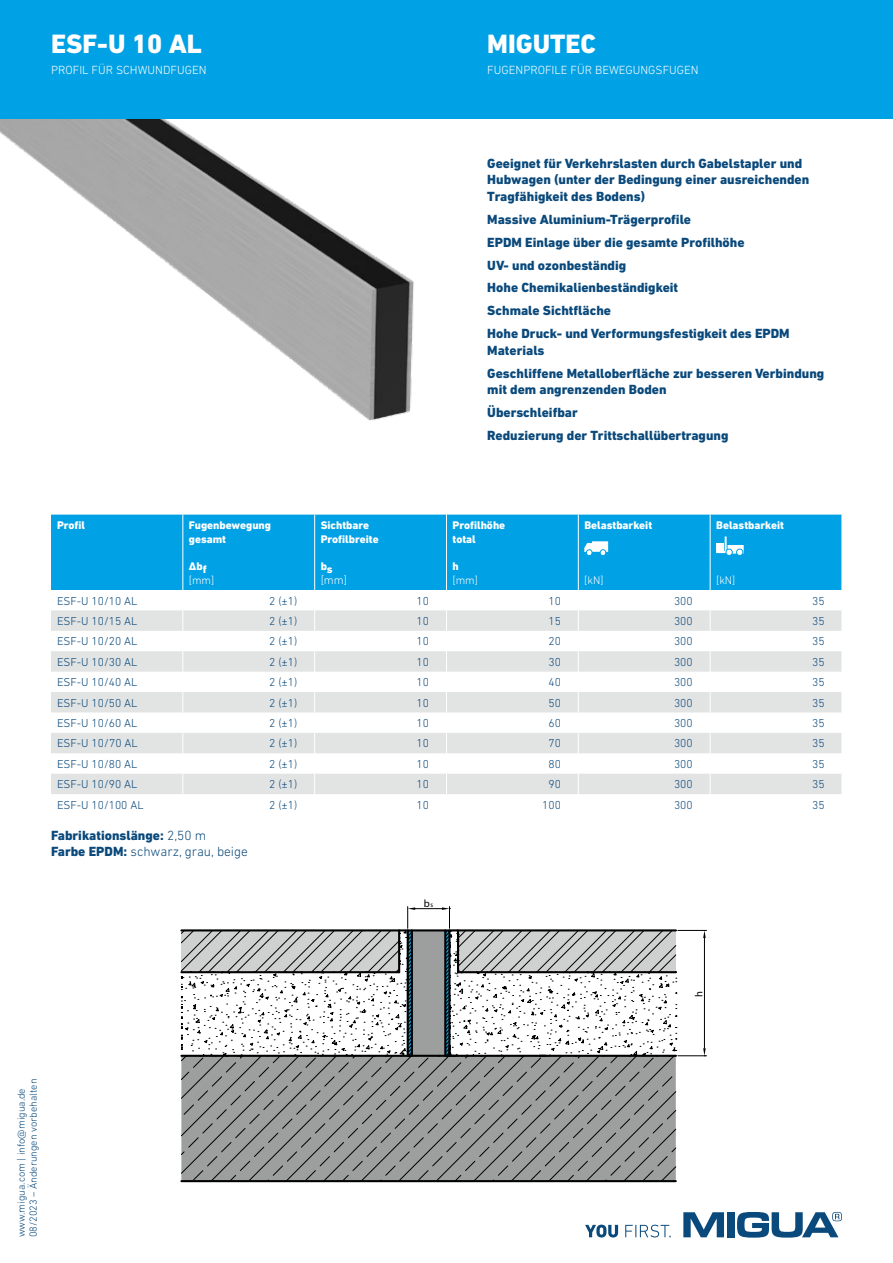
<style>
.page{position:relative;width:893px;height:1263px;background:#fff}
.page>*{position:absolute;margin:0;border:0;box-sizing:border-box;transform-origin:0 0}
.t1{font:800 27px "DIN Next LT Pro";color:#fff}
.t2{font:800 13.5px/23px "DIN Next LT Pro";color:#0a497b}
.t3{font:300 12px "DIN Next LT Pro";color:#fff}
.t4{font:300 11.7px "DIN Next LT Pro";color:#0a497b}
.t5{font:300 11.7px "DIN Next LT Pro";color:#fff}
.t6{font:800 11.25px/13.5px "DIN Next LT Pro";color:#fff}
.t7{font:300 11.25px "DIN Next LT Pro";color:#fff}
.t8{font:10.65px "Myriad Pro";color:#000}
.t9{font:300 10.5px/12px "DIN Next LT Pro";color:#0a497b}
.s1{font-weight:300}
.s2{font-size:6.9px}
</style>
<div class="page">
<svg style="left:683px;top:1212px;width:41px;height:25px"></svg>
<div style="left:727px;top:1212px;width:8px;height:25px;background:#0a497b"></div>
<svg style="left:737px;top:1212px;width:105px;height:25px"></svg>
<svg style="left:585px;top:1224px;width:86px;height:13px"></svg>
<img style="left:0;top:119px;width:414px;height:302px">
<svg style="left:181px;top:1057px;width:495px;height:123px;background:#949595"></svg>
<hr style="left:181px;top:1180px;width:495px;height:2px;background:#000">
<svg style="left:181px;top:906px;width:525px;height:151px"></svg>
<div style="left:0;top:0;width:893px;height:119px;background:#00a1e5"></div>
<div style="left:51px;top:515px;width:791px;height:75px;background:#00a1e5"></div>
<svg style="left:51px;top:610px;width:791px;height:184px;fill:#e2e3e3"></svg>
<hr style="left:314px;top:515px;width:1px;height:47px;background:#fff">
<svg style="left:314px;top:562px;width:1px;height:232px"></svg>
<hr style="left:446px;top:515px;width:1px;height:47px;background:#fff">
<svg style="left:446px;top:562px;width:1px;height:232px"></svg>
<hr style="left:578px;top:515px;width:1px;height:47px;background:#fff">
<svg style="left:578px;top:562px;width:1px;height:232px"></svg>
<hr style="left:182px;top:515px;width:1px;height:47px;background:#fff">
<hr style="left:710px;top:515px;width:1px;height:47px;background:#fff">
<svg style="left:182px;top:562px;width:1px;height:232px"></svg>
<svg style="left:710px;top:562px;width:1px;height:232px"></svg>
<svg style="left:584px;top:541px;width:24px;height:15px"></svg>
<div style="left:600px;top:549px;width:6px;height:7px;border:1px solid #00a1e5;border-radius:50%"></div>
<div style="left:725px;top:549px;width:8px;height:7px;border:1px solid #00a1e5;border-radius:50%"></div>
<div style="left:736px;top:549px;width:7px;height:7px;border:1px solid #00a1e5;border-radius:50%"></div>
<svg style="left:716px;top:536px;width:28px;height:19px"></svg>
<h1 class="t1" style="left:51px;top:28px;width:152px">ESF-U 10 AL</h1>
<p class="t3" style="left:51px;top:63px;width:157px">PROFIL FÜR SCHWUNDFUGEN</p>
<h1 class="t1" style="left:487px;top:28px;width:110px">MIGUTEC</h1>
<p class="t3" style="left:487px;top:63px;width:213px">FUGENPROFILE FÜR BEWEGUNGSFUGEN</p>
<p class="t2" style="left:487px;top:155px;width:323px;line-height:16.5px">Geeignet für Verkehrslasten durch Gabelstapler und<br>Hubwagen (unter der Bedingung einer ausreichenden<br>Tragfähigkeit des Bodens)</p>
<p class="t2" style="left:487px;top:208px;width:304px">Massive Aluminium-Trägerprofile<br>EPDM Einlage über die gesamte Profilhöhe<br>UV- und ozonbeständig<br>Hohe Chemikalienbeständigkeit<br>Schmale Sichtfläche<br>Hohe Druck- und Verformungsfestigkeit des EPDM</p>
<p class="t2" style="left:487px;top:339px;width:339px">Materials<br>Geschliffene Metalloberfläche zur besseren Verbindung</p>
<p class="t2" style="left:487px;top:378px;width:243px">mit dem angrenzenden Boden<br>Überschleifbar<br>Reduzierung der Trittschallübertragung</p>
<p class="t6" style="left:57px;top:518px;width:30px">Profil</p>
<p class="t6" style="left:189px;top:518px;width:84px">Fugenbewegung gesamt</p>
<p class="t6" style="left:321px;top:518px;width:59px">Sichtbare<br>Profilbreite</p>
<p class="t6" style="left:452px;top:518px;width:54px">Profilhöhe total</p>
<p class="t6" style="left:584px;top:518px;width:69px">Belastbarkeit</p>
<p class="t6" style="left:716px;top:518px;width:69px">Belastbarkeit</p>
<p class="t6" style="left:189px;top:560px;width:19px">∆bf</p>
<p class="t7" style="left:189px;top:574px;width:27px">[mm]</p>
<p class="t6" style="left:321px;top:561px;width:14px">bs</p>
<p class="t5" style="left:321px;top:573px;width:28px">[mm]</p>
<p class="t6" style="left:452px;top:560px;width:8px">h</p>
<p class="t7" style="left:452px;top:574px;width:27px">[mm]</p>
<p class="t7" style="left:584px;top:574px;width:21px">[kN]</p>
<p class="t7" style="left:716px;top:574px;width:21px">[kN]</p>
<p class="t4" style="left:57px;top:594px;width:82px">ESF-U 10/10 AL</p>
<p class="t4" style="left:269px;top:594px;width:30px">2 (±1)</p>
<p class="t4" style="left:417px;top:594px;width:14px">10</p>
<p class="t4" style="left:548px;top:594px;width:14px">10</p>
<p class="t4" style="left:674px;top:594px;width:20px">300</p>
<p class="t4" style="left:812px;top:594px;width:14px">35</p>
<p class="t4" style="left:57px;top:614px;width:82px">ESF-U 10/15 AL</p>
<p class="t4" style="left:269px;top:614px;width:30px">2 (±1)</p>
<p class="t4" style="left:417px;top:614px;width:14px">10</p>
<p class="t4" style="left:548px;top:614px;width:14px">15</p>
<p class="t4" style="left:674px;top:614px;width:20px">300</p>
<p class="t4" style="left:812px;top:614px;width:14px">35</p>
<p class="t4" style="left:57px;top:635px;width:82px">ESF-U 10/20 AL</p>
<p class="t4" style="left:269px;top:635px;width:30px">2 (±1)</p>
<p class="t4" style="left:417px;top:635px;width:14px">10</p>
<p class="t4" style="left:548px;top:635px;width:14px">20</p>
<p class="t4" style="left:674px;top:635px;width:20px">300</p>
<p class="t4" style="left:812px;top:635px;width:14px">35</p>
<p class="t4" style="left:57px;top:655px;width:82px">ESF-U 10/30 AL</p>
<p class="t4" style="left:269px;top:655px;width:30px">2 (±1)</p>
<p class="t4" style="left:417px;top:655px;width:14px">10</p>
<p class="t4" style="left:548px;top:655px;width:14px">30</p>
<p class="t4" style="left:674px;top:655px;width:20px">300</p>
<p class="t4" style="left:812px;top:655px;width:14px">35</p>
<p class="t4" style="left:57px;top:675px;width:82px">ESF-U 10/40 AL</p>
<p class="t4" style="left:269px;top:675px;width:30px">2 (±1)</p>
<p class="t4" style="left:417px;top:675px;width:14px">10</p>
<p class="t4" style="left:548px;top:675px;width:14px">40</p>
<p class="t4" style="left:674px;top:675px;width:20px">300</p>
<p class="t4" style="left:812px;top:675px;width:14px">35</p>
<p class="t4" style="left:57px;top:696px;width:82px">ESF-U 10/50 AL</p>
<p class="t4" style="left:269px;top:696px;width:30px">2 (±1)</p>
<p class="t4" style="left:417px;top:696px;width:14px">10</p>
<p class="t4" style="left:548px;top:696px;width:14px">50</p>
<p class="t4" style="left:674px;top:696px;width:20px">300</p>
<p class="t4" style="left:812px;top:696px;width:14px">35</p>
<p class="t4" style="left:57px;top:716px;width:82px">ESF-U 10/60 AL</p>
<p class="t4" style="left:269px;top:716px;width:30px">2 (±1)</p>
<p class="t4" style="left:417px;top:716px;width:14px">10</p>
<p class="t4" style="left:548px;top:716px;width:14px">60</p>
<p class="t4" style="left:674px;top:716px;width:20px">300</p>
<p class="t4" style="left:812px;top:716px;width:14px">35</p>
<p class="t4" style="left:57px;top:737px;width:82px">ESF-U 10/70 AL</p>
<p class="t4" style="left:269px;top:737px;width:30px">2 (±1)</p>
<p class="t4" style="left:417px;top:737px;width:14px">10</p>
<p class="t4" style="left:548px;top:737px;width:14px">70</p>
<p class="t4" style="left:674px;top:737px;width:20px">300</p>
<p class="t4" style="left:812px;top:737px;width:14px">35</p>
<p class="t4" style="left:57px;top:757px;width:82px">ESF-U 10/80 AL</p>
<p class="t4" style="left:269px;top:757px;width:30px">2 (±1)</p>
<p class="t4" style="left:417px;top:757px;width:14px">10</p>
<p class="t4" style="left:548px;top:757px;width:14px">80</p>
<p class="t4" style="left:674px;top:757px;width:20px">300</p>
<p class="t4" style="left:812px;top:757px;width:14px">35</p>
<p class="t4" style="left:57px;top:777px;width:82px">ESF-U 10/90 AL</p>
<p class="t4" style="left:269px;top:777px;width:30px">2 (±1)</p>
<p class="t4" style="left:417px;top:777px;width:14px">10</p>
<p class="t4" style="left:548px;top:777px;width:14px">90</p>
<p class="t4" style="left:674px;top:777px;width:20px">300</p>
<p class="t4" style="left:812px;top:777px;width:14px">35</p>
<p class="t4" style="left:57px;top:798px;width:88px">ESF-U 10/100 AL</p>
<p class="t4" style="left:269px;top:798px;width:30px">2 (±1)</p>
<p class="t4" style="left:417px;top:798px;width:14px">10</p>
<p class="t4" style="left:542px;top:798px;width:20px">100</p>
<p class="t4" style="left:674px;top:798px;width:20px">300</p>
<p class="t4" style="left:812px;top:798px;width:14px">35</p>
<p class="t2" style="left:51px;top:827px;width:198px;line-height:16.5px">Fabrikationslänge: <span class="s1">2,50 m<br></span>Farbe EPDM: <span class="s1">schwarz, grau, beige</span></p>
<p class="t8" style="left:424px;top:896px;width:11px">b<span class="s2">s</span></p>
<p class="t9" style="left:15px;top:1237px;width:160px;rotate:-90deg">www.migua.com | info@migua.de<br>08/2023 – Änderungen vorbehalten</p>
<p class="t8" style="left:692px;top:996px;width:7px;rotate:-90deg">h</p>
</div>
